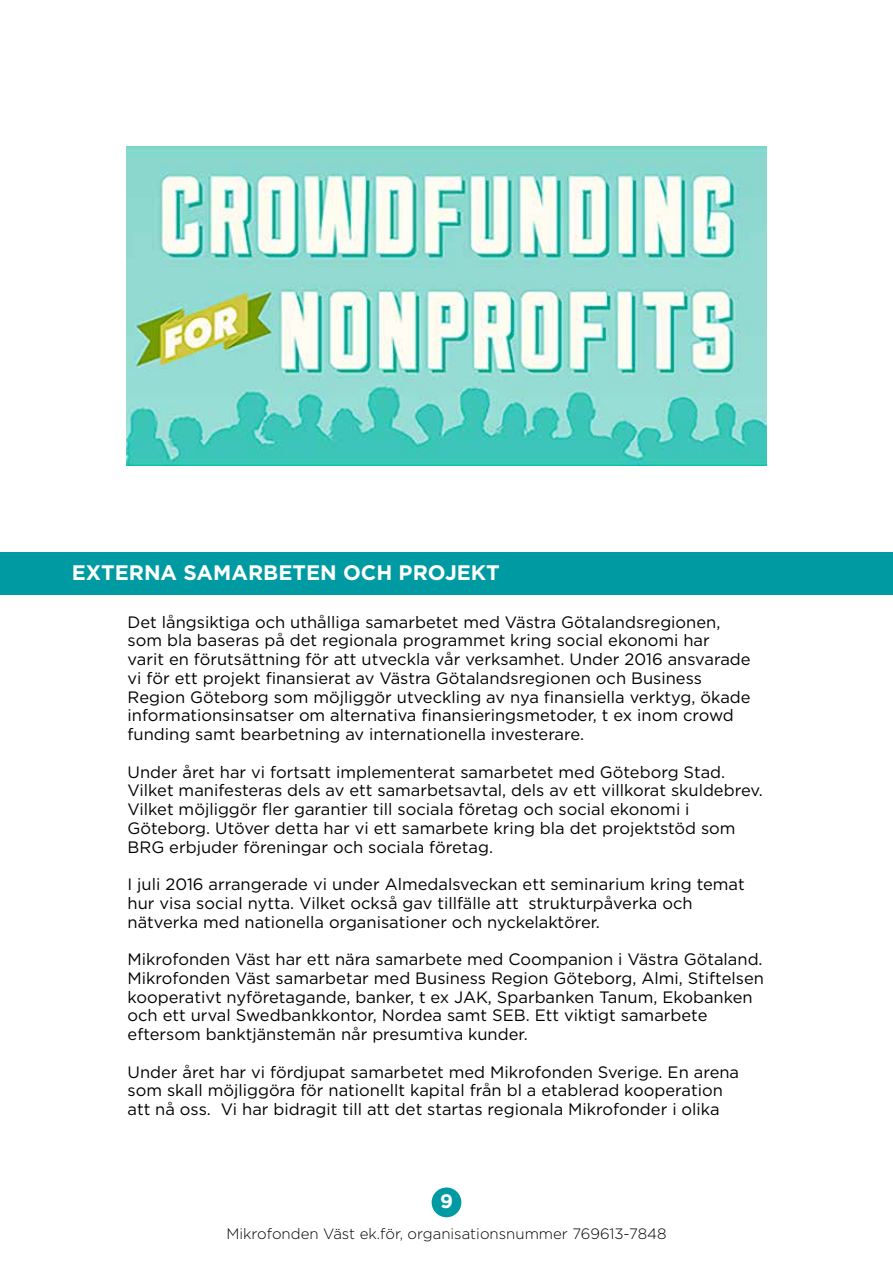
<style>
.page{position:relative;width:893px;height:1263px;background:#fff}
.page>*{position:absolute;margin:0;border:0;box-sizing:border-box;transform-origin:0 0}
.t1{font:700 21px "Gotham";color:#fff}
.t2{font:700 19.5px "Gotham";color:#fff}
.t3{font:16.5px/18.8px "Gotham";color:#000}
.t4{font:300 15px "Gotham";color:#000}
</style>
<div class="page">
<div style="left:432px;top:1187px;width:29px;height:30px;background:#009ba2;border-radius:50%"></div>
<div style="left:0;top:552px;width:893px;height:42px;background:#009ba2"></div>
<img style="left:126px;top:147px;width:640px;height:319px">
<p class="t1" style="left:72px;top:559px;width:429px">EXTERNA SAMARBETEN OCH PROJEKT</p>
<p class="t3" style="left:128px;top:612px;width:625px">Det långsiktiga och uthålliga samarbetet med Västra Götalandsregionen, som bla baseras på det regionala programmet kring social ekonomi har<br>varit en förutsättning för att utveckla vår verksamhet. Under 2016 ansvarade vi för ett projekt finansierat av Västra Götalandsregionen och Business Region Göteborg som möjliggör utveckling av nya finansiella verktyg, ökade informationsinsatser om alternativa finansieringsmetoder, t ex inom crowd funding samt bearbetning av internationella investerare.</p>
<p class="t3" style="left:128px;top:762px;width:637px">Under året har vi fortsatt implementerat samarbetet med Göteborg Stad.<br>Vilket manifesteras dels av ett samarbetsavtal, dels av ett villkorat skuldebrev.<br>Vilket möjliggör fler garantier till sociala företag och social ekonomi i Göteborg. Utöver detta har vi ett samarbete kring bla det projektstöd som BRG erbjuder föreningar och sociala företag.</p>
<p class="t3" style="left:128px;top:874px;width:619px">I juli 2016 arrangerade vi under Almedalsveckan ett seminarium kring temat hur visa social nytta. Vilket också gav tillfälle att strukturpåverka och nätverka med nationella organisationer och nyckelaktörer.</p>
<p class="t3" style="left:128px;top:949px;width:638px">Mikrofonden Väst har ett nära samarbete med Coompanion i Västra Götaland.<br>Mikrofonden Väst samarbetar med Business Region Göteborg, Almi, Stiftelsen kooperativt nyföretagande, banker, t ex JAK, Sparbanken Tanum, Ekobanken och ett urval Swedbankkontor, Nordea samt SEB. Ett viktigt samarbete eftersom banktjänstemän når presumtiva kunder.</p>
<p class="t3" style="left:128px;top:1062px;width:613px">Under året har vi fördjupat samarbetet med Mikrofonden Sverige. En arena som skall möjliggöra för nationellt kapital från bl a etablerad kooperation att nå oss. Vi har bidragit till att det startas regionala Mikrofonder i olika</p>
<p class="t2" style="left:440px;top:1188px;width:14px">9</p>
<p class="t4" style="left:226px;top:1225px;width:442px">Mikrofonden Väst ek.för, organisationsnummer 769613-7848</p>
</div>
